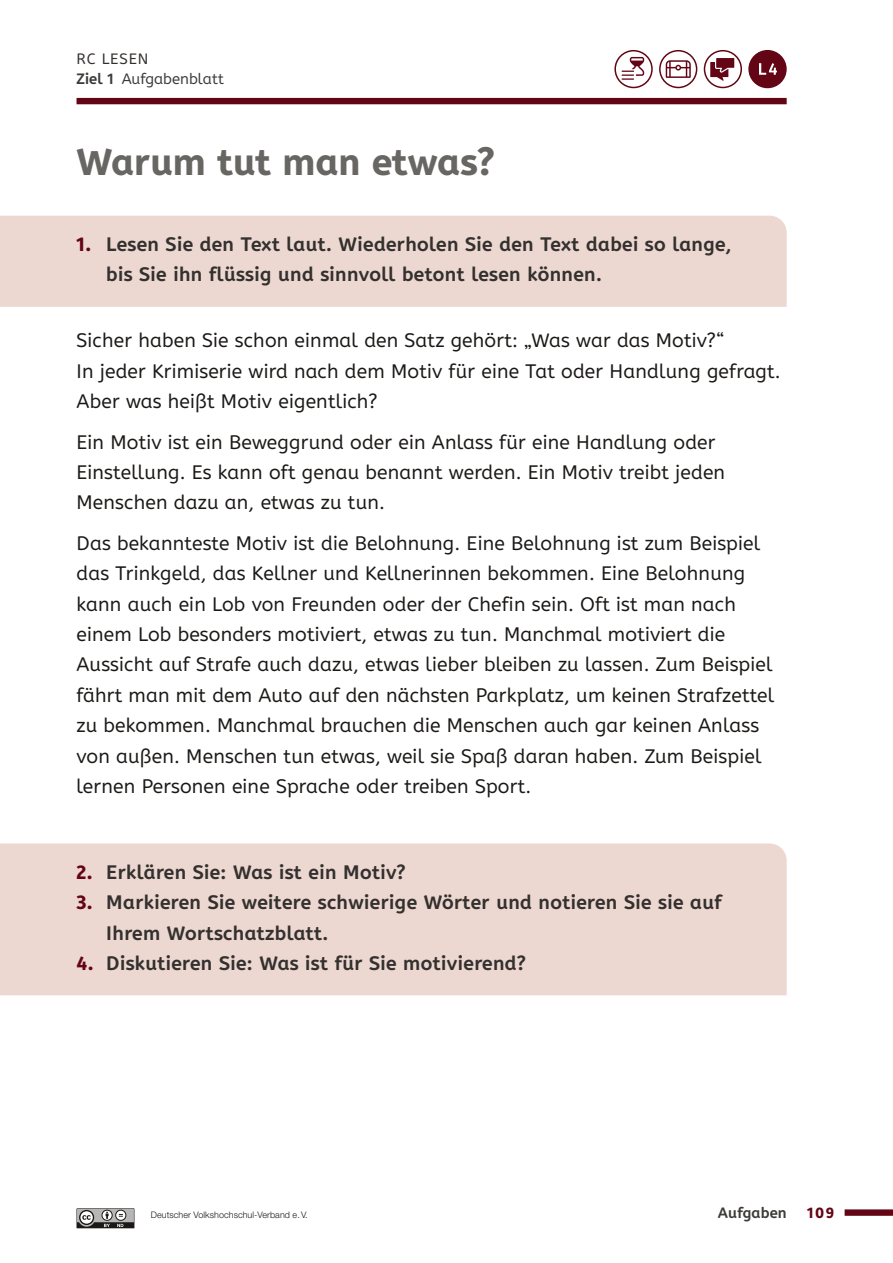
<style>
.page{position:relative;width:893px;height:1263px;background:#fff}
.page>*{position:absolute;margin:0;border:0;box-sizing:border-box;transform-origin:0 0}
.t1{font:800 37.5px "A Be Zeh EDU";letter-spacing:.005em;color:#686663}
.t2{font:19.5px/30.5px "A Be Zeh EDU";letter-spacing:.01em;color:#1b1917}
.t3{font:700 19.5px/30.5px "A Be Zeh EDU";letter-spacing:.02em;color:#33302e}
.t4{font:15px/20.2px "A Be Zeh EDU";color:#3d3b38}
.t5{font:700 15px "A Be Zeh EDU";letter-spacing:.01em;color:#3d3b38}
.t6{font:800 15px "A Be Zeh EDU";color:#630514}
.t7{font:300 9px "Helvetica Neue LT Pro";letter-spacing:.005em;color:#1b1917}
.s1{color:#33302e}
.s2{font-weight:700}
.s3{font-weight:800;color:#630514}
</style>
<div class="page">
<div style="left:845px;top:1209px;width:48px;height:7px;background:#630514"></div>
<div style="left:77px;top:98px;width:710px;height:6px;background:#630514"></div>
<svg style="left:77px;top:1208px;width:57px;height:20px"></svg>
<div style="left:0;top:216px;width:787px;height:91px;background:#ecd7d1"></div>
<div style="left:0;top:843px;width:787px;height:152px;background:#ecd7d1"></div>
<div style="left:614px;top:50px;width:39px;height:38px;border:2px solid #630514;border-radius:50%"></div>
<svg style="left:622px;top:57px;width:22px;height:23px"></svg>
<div style="left:659px;top:50px;width:38px;height:38px;border:2px solid #630514;border-radius:50%"></div>
<svg style="left:666px;top:60px;width:25px;height:18px"></svg>
<div style="left:704px;top:50px;width:38px;height:38px;border:2px solid #630514;border-radius:50%"></div>
<svg style="left:710px;top:56px;width:26px;height:25px"></svg>
<div style="left:749px;top:51px;width:37px;height:36px;background:#630514;border-radius:50%"></div>
<div style="left:748px;top:50px;width:39px;height:38px;border:2px solid #630514;border-radius:50%"></div>
<svg style="left:759px;top:63px;width:18px;height:12px"></svg>
<p class="t4" style="left:77px;top:49px;width:149px"><span class="s1">RC LESEN<br></span><span class="s2">Ziel 1</span> Aufgabenblatt</p>
<h1 class="t1" style="left:77px;top:137px;width:420px">Warum tut man etwas?</h1>
<p class="t3" style="left:106px;top:229px;width:627px;text-indent:-30px"><span class="s3">1.</span> Lesen Sie den Text laut. Wiederholen Sie den Text dabei so lange, bis Sie ihn flüssig und sinnvoll betont lesen können.</p>
<p class="t2" style="left:77px;top:325px;width:706px">Sicher haben Sie schon einmal den Satz gehört: „Was war das Motiv?“<br>In jeder Krimiserie wird nach dem Motiv für eine Tat oder Handlung gefragt.<br>Aber was heißt Motiv eigentlich?</p>
<p class="t2" style="left:77px;top:427px;width:650px">Ein Motiv ist ein Beweggrund oder ein Anlass für eine Handlung oder<br>Einstellung. Es kann oft genau benannt werden. Ein Motiv treibt jeden<br>Menschen dazu an, etwas zu tun.</p>
<p class="t2" style="left:77px;top:528px;width:699px">Das bekannteste Motiv ist die Belohnung. Eine Belohnung ist zum Beispiel das Trinkgeld, das Kellner und Kellnerinnen bekommen. Eine Belohnung kann auch ein Lob von Freunden oder der Chefin sein. Oft ist man nach einem Lob besonders motiviert, etwas zu tun. Manchmal motiviert die Aussicht auf Strafe auch dazu, etwas lieber bleiben zu lassen. Zum Beispiel fährt man mit dem Auto auf den nächsten Parkplatz, um keinen Strafzettel zu bekommen. Manchmal brauchen die Menschen auch gar keinen Anlass von außen. Menschen tun etwas, weil sie Spaß daran haben. Zum Beispiel lernen Personen eine Sprache oder treiben Sport.</p>
<p class="t3" style="left:77px;top:857px;width:331px"><span class="s3">2.</span> Erklären Sie: Was ist ein Motiv?</p>
<p class="t3" style="left:106px;top:887px;width:617px;text-indent:-30px"><span class="s3">3.</span> Markieren Sie weitere schwierige Wörter und notieren Sie sie auf<br>Ihrem Wortschatzblatt.</p>
<p class="t3" style="left:77px;top:948px;width:451px"><span class="s3">4.</span> Diskutieren Sie: Was ist für Sie motivierend?</p>
<p class="t7" style="left:151px;top:1209px;width:158px">Deutscher Volkshochschul-Verband e.V.</p>
<p class="t5" style="left:718px;top:1203px;width:70px">Aufgaben</p>
<p class="t6" style="left:807px;top:1203px;width:29px">109</p>
</div>
